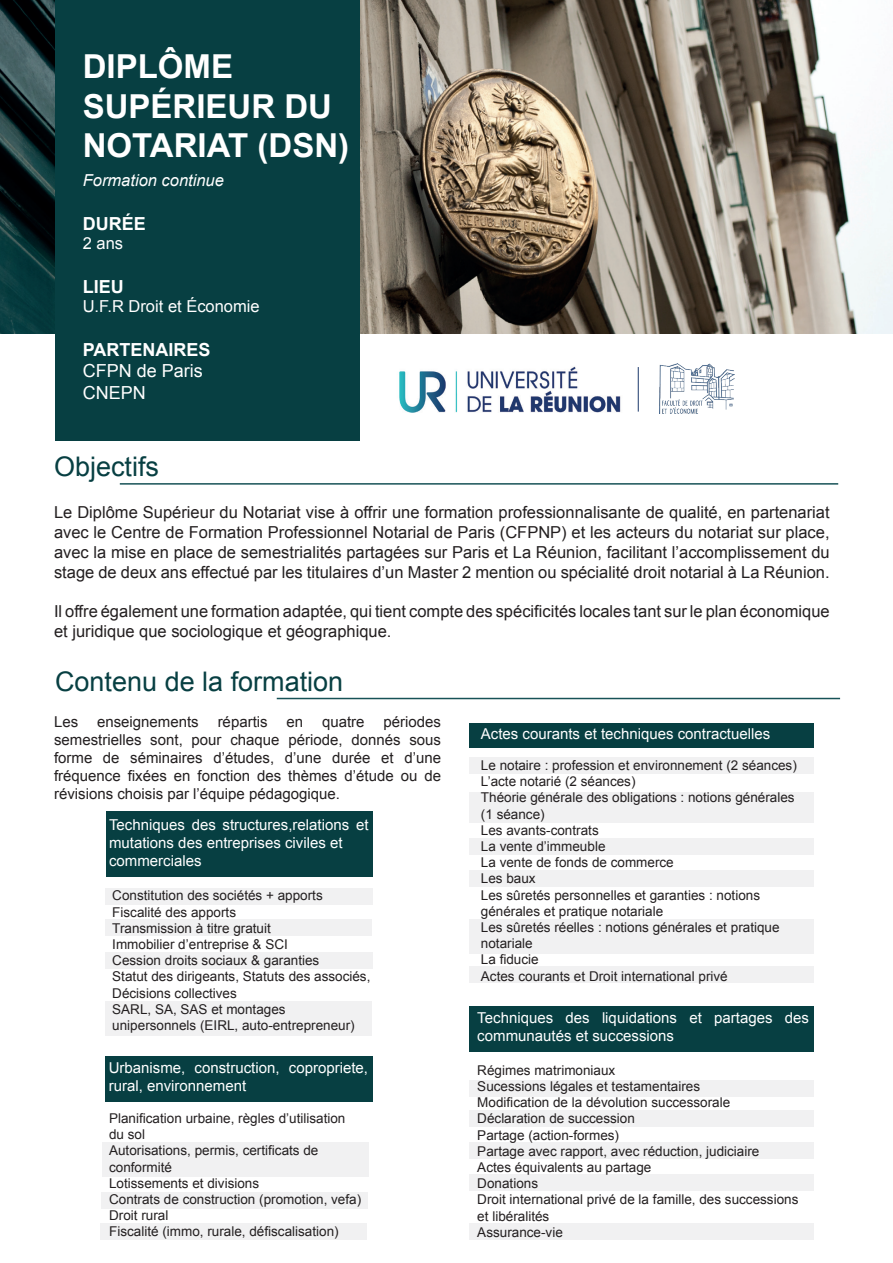
<style>
.page{position:relative;width:893px;height:1263px;background:#fff}
.page>*{position:absolute;margin:0;border:0;box-sizing:border-box;transform-origin:0 0}
.t1{font:700 33px/39.6px "Arial";color:#fff}
.t2{font:27px "Arial";color:#073f42}
.t3{font:700 18px "Arial";color:#fff}
.t4{font:18px/21.6px "Arial";color:#fff}
.t5{font:16.5px/19.8px "Arial";color:#231f20;text-align:justify}
.t6{font:16.5px "Arial";color:#fff}
.t7{font:italic 16.5px "Arial";color:#fff}
.t8{font:15px/18px "Arial";color:#fff}
.t9{font:15px/18px "Arial";color:#231f20;text-align:justify}
.t10{font:13.5px/16.2px "Arial";color:#231f20}
</style>
<div class="page">
<div style="left:469px;top:1142px;width:345px;height:17px;background:#f1f1f2"></div>
<div style="left:469px;top:1175px;width:345px;height:16px;background:#f1f1f2"></div>
<div style="left:469px;top:1223px;width:345px;height:17px;background:#f1f1f2"></div>
<div style="left:469px;top:1110px;width:345px;height:17px;background:#f1f1f2"></div>
<div style="left:469px;top:1080px;width:345px;height:17px;background:#f1f1f2"></div>
<div style="left:469px;top:1006px;width:345px;height:46px;background:#073f42"></div>
<div style="left:469px;top:966px;width:345px;height:17px;background:#f1f1f2"></div>
<div style="left:469px;top:920px;width:345px;height:34px;background:#f1f1f2"></div>
<div style="left:469px;top:871px;width:345px;height:16px;background:#f1f1f2"></div>
<div style="left:469px;top:838px;width:345px;height:17px;background:#f1f1f2"></div>
<div style="left:469px;top:792px;width:345px;height:30px;background:#f1f1f2"></div>
<div style="left:469px;top:757px;width:345px;height:17px;background:#f1f1f2"></div>
<div style="left:100px;top:1223px;width:266px;height:16px;background:#f1f1f2"></div>
<div style="left:101px;top:1192px;width:266px;height:16px;background:#f1f1f2"></div>
<div style="left:105px;top:1001px;width:267px;height:34px;background:#f1f1f2"></div>
<div style="left:105px;top:953px;width:268px;height:16px;background:#f1f1f2"></div>
<div style="left:105px;top:919px;width:267px;height:17px;background:#f1f1f2"></div>
<div style="left:107px;top:811px;width:266px;height:65px;background:#073f42"></div>
<div style="left:105px;top:888px;width:268px;height:17px;background:#f1f1f2"></div>
<img style="left:0;top:0;width:893px;height:334px">
<div style="left:55px;top:0;width:304px;height:441px;background:#073f42"></div>
<hr style="left:120px;top:483px;width:718px;height:2px;background:#175257">
<hr style="left:277px;top:698px;width:563px;height:1px;background:#175257">
<div style="left:105px;top:1056px;width:267px;height:46px;background:#073f42"></div>
<div style="left:102px;top:1142px;width:266px;height:34px;background:#f1f1f2"></div>
<div style="left:469px;top:723px;width:345px;height:25px;background:#073f42"></div>
<svg style="left:659px;top:363px;width:51px;height:51px"></svg>
<img style="left:659px;top:364px;width:75px;height:49px">
<img style="left:399px;top:366px;width:239px;height:47px">
<hr style="left:638px;top:367px;width:1px;height:45px;background:#1b376a">
<h1 class="t1" style="left:83px;top:48px;width:268px">DIPLÔME<br>SUPÉRIEUR DU<br>NOTARIAT (DSN)</h1>
<p class="t7" style="left:83px;top:170px;width:143px">Formation continue</p>
<h3 class="t3" style="left:83px;top:211px;width:64px">DURÉE</h3>
<p class="t6" style="left:83px;top:233px;width:42px">2 ans</p>
<h3 class="t3" style="left:83px;top:274px;width:43px">LIEU</h3>
<p class="t6" style="left:83px;top:296px;width:178px">U.F.R Droit et Économie</p>
<h3 class="t3" style="left:83px;top:337px;width:129px">PARTENAIRES</h3>
<h3 class="t4" style="left:83px;top:360px;width:122px">CFPN de Paris<br>CNEPN</h3>
<h2 class="t2" style="left:54px;top:448px;width:107px">Objectifs</h2>
<p class="t5" style="left:54px;top:503px;width:777px">Le Diplôme Supérieur du Notariat vise à offrir une formation professionnalisante de qualité, en partenariat avec le Centre de Formation Professionnel Notarial de Paris (CFPNP) et les acteurs du notariat sur place, avec la mise en place de semestrialités partagées sur Paris et La Réunion, facilitant l’accomplissement du stage de deux ans effectué par les titulaires d’un Master 2 mention ou spécialité droit notarial à La Réunion.</p>
<p class="t5" style="left:54px;top:602px;width:777px">Il offre également une formation adaptée, qui tient compte des spécificités locales tant sur le plan économique et juridique que sociologique et géographique.</p>
<h2 class="t2" style="left:55px;top:664px;width:290px">Contenu de la formation</h2>
<p class="t9" style="left:54px;top:713px;width:389px;text-indent:329px">périodes semestrielles sont, pour chaque période, donnés sous forme de séminaires d’études, d’une durée et d’une fréquence fixées en fonction des thèmes d’étude ou de révisions choisis par l’équipe pédagogique.</p>
<p class="t9" style="left:54px;top:713px;width:26px">Les</p>
<p class="t9" style="left:97px;top:713px;width:103px">enseignements</p>
<p class="t9" style="left:218px;top:713px;width:52px">répartis</p>
<p class="t9" style="left:287px;top:713px;width:18px">en</p>
<p class="t9" style="left:322px;top:713px;width:44px">quatre</p>
<p class="t8" style="left:109px;top:816px;width:261px">Techniques des structures,relations et mutations des entreprises civiles et commerciales</p>
<p class="t10" style="left:112px;top:888px;width:260px">Constitution des sociétés + apports<br>Fiscalité des apports<br>Transmission à titre gratuit<br>Immobilier d’entreprise &amp; SCI<br>Cession droits sociaux &amp; garanties<br>Statut des dirigeants, Statuts des associés,<br>Décisions collectives<br>SARL, SA, SAS et montages unipersonnels (EIRL, auto-entrepreneur)</p>
<p class="t8" style="left:109px;top:1059px;width:261px">Urbanisme, construction, copropriete, rural, environnement</p>
<p class="t10" style="left:109px;top:1110px;width:254px">Planification urbaine, règles d’utilisation du sol<br>Autorisations, permis, certificats de conformité<br>Lotissements et divisions<br>Contrats de construction (promotion, vefa)<br>Droit rural<br>Fiscalité (immo, rurale, défiscalisation)</p>
<p class="t8" style="left:481px;top:725px;width:291px">Actes courants et techniques contractuelles</p>
<p class="t10" style="left:481px;top:757px;width:317px">Le notaire : profession et environnement (2 séances)<br>L’acte notarié (2 séances)<br>Théorie générale des obligations : notions générales (1 séance)<br>Les avants-contrats<br>La vente d’immeuble<br>La vente de fonds de commerce<br>Les baux<br>Les sûretés personnelles et garanties : notions générales et pratique notariale<br>Les sûretés réelles : notions générales et pratique notariale<br>La fiducie<br>Actes courants et Droit international privé</p>
<p class="t8" style="left:477px;top:1009px;width:333px">Techniques des liquidations et partages des communautés et successions</p>
<p class="t10" style="left:477px;top:1062px;width:323px">Régimes matrimoniaux<br>Sucessions légales et testamentaires<br>Modification de la dévolution successorale<br>Déclaration de succession<br>Partage (action-formes)<br>Partage avec rapport, avec réduction, judiciaire<br>Actes équivalents au partage<br>Donations<br>Droit international privé de la famille, des successions et libéralités<br>Assurance-vie</p>
</div>
